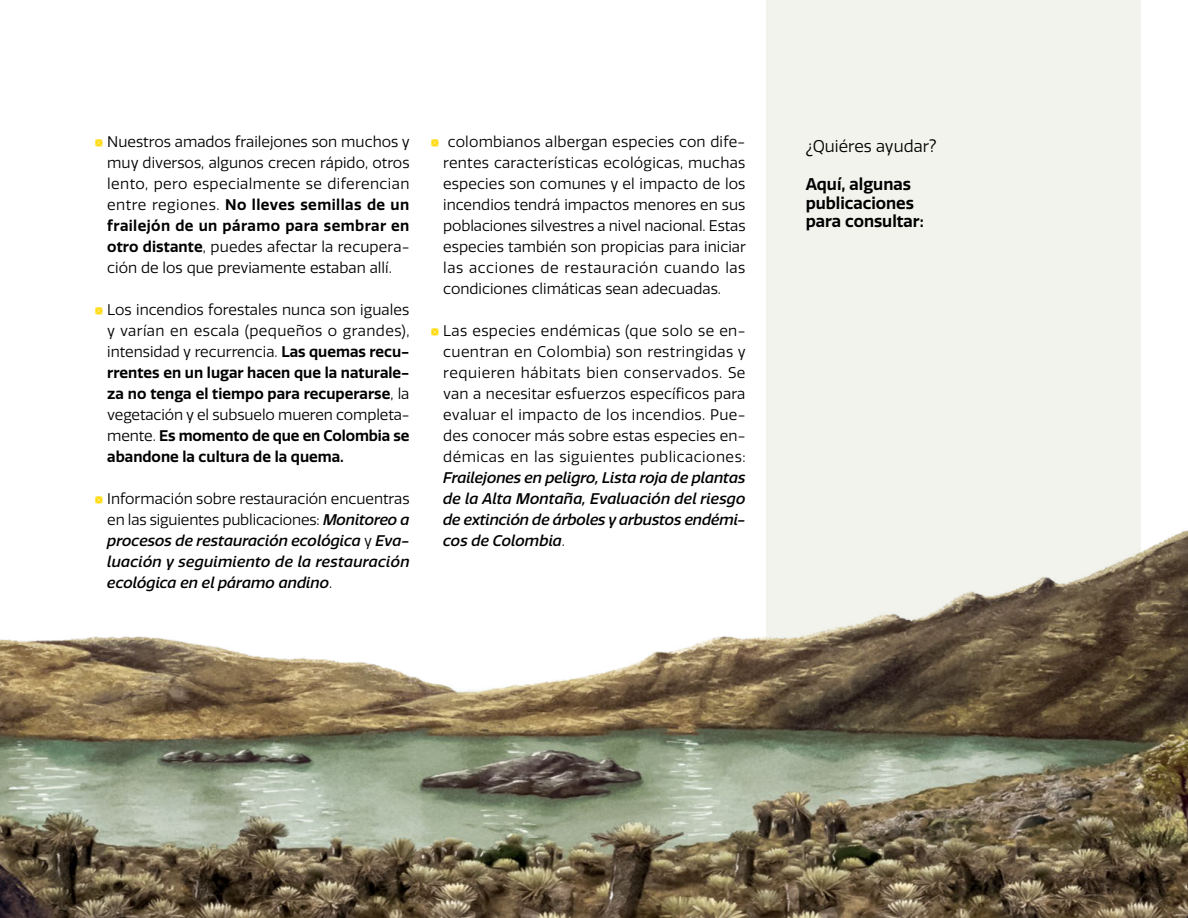
<style>
.page{position:relative;width:1188px;height:918px;background:#fff}
.page>*{position:absolute;margin:0;border:0;box-sizing:border-box;transform-origin:0 0}
.t1{font:600 16.5px/18.1px "Quatro";color:#000}
.t2{font:16.5px "Quatro";color:#000}
.t3{font:15px/21px "Quatro";color:#000;text-align:justify}
.t4{font:italic 500 15px/21px "Quatro";color:#000;text-align:justify}
.s1{font-family:"Arima Madurai";color:#ffd901}
.s2{font-weight:600}
.s3{font-family:"Arima Madurai";font-weight:400;font-style:normal;color:#ffd901}
.s4{font-weight:400;font-style:normal}
</style>
<div class="page">
<div style="left:766px;top:0;width:375px;height:693px;background:#f2f3ed"></div>
<img style="left:0;top:530px;width:1188px;height:388px">
<p class="t3" style="left:107px;top:131px;width:304px;text-indent:-13px"><span class="s1">■</span> Nuestros amados frailejones son muchos y muy diversos, algunos crecen rápido, otros lento, pero especialmente se diferencian entre regiones. <span class="s2">No lleves semillas de un frailejón de un páramo para sembrar en otro distante</span>, puedes afectar la recupera&shy;ción de los que previamente estaban allí.</p>
<p class="t3" style="left:107px;top:299px;width:304px;text-indent:-13px"><span class="s1">■</span> Los incendios forestales nunca son iguales y varían en escala (pequeños o grandes), intensidad y recurrencia. <span class="s2">Las quemas recu&shy;rrentes en un lugar hacen que la naturale&shy;za no tenga el tiempo para recuperarse</span>, la vegetación y el subsuelo mueren completa&shy;mente. <span class="s2">Es momento de que en Colombia se abandone la cultura de la quema.</span></p>
<p class="t4" style="left:107px;top:488px;width:304px;text-indent:-13px"><span class="s3">■</span> <span class="s4">Información sobre restauración encuentras en las siguientes publicaciones:</span> Monitoreo a procesos de restauración ecológica <span class="s4">y</span> Eva&shy;luación y seguimiento de la restauración ecológica en el páramo andino<span class="s4">.</span></p>
<p class="t3" style="left:443px;top:131px;width:304px;text-indent:-13px"><span class="s1">■</span> colombianos albergan especies con dife&shy;rentes características ecológicas, muchas especies son comunes y el impacto de los incendios tendrá impactos menores en sus poblaciones silvestres a nivel nacional. Estas especies también son propicias para iniciar las acciones de restauración cuando las condiciones climáticas sean adecuadas.</p>
<p class="t3" style="left:443px;top:320px;width:304px;text-indent:-13px"><span class="s1">■</span> Las especies endémicas (que solo se en&shy;cuentran en Colombia) son restringidas y requieren hábitats bien conservados. Se van a necesitar esfuerzos específicos para evaluar el impacto de los incendios. Pue&shy;des conocer más sobre estas especies en&shy;démicas en las siguientes publicaciones:</p>
<p class="t4" style="left:443px;top:467px;width:304px">Frailejones en peligro, Lista roja de plantas de la Alta Montaña, Evaluación del riesgo de extinción de árboles y arbustos endémi&shy;cos de Colombia<span class="s4">.</span></p>
<p class="t2" style="left:806px;top:137px;width:132px">¿Quiéres ayudar?</p>
<p class="t1" style="left:806px;top:176px;width:120px">Aquí, algunas publicaciones para consultar:</p>
</div>
